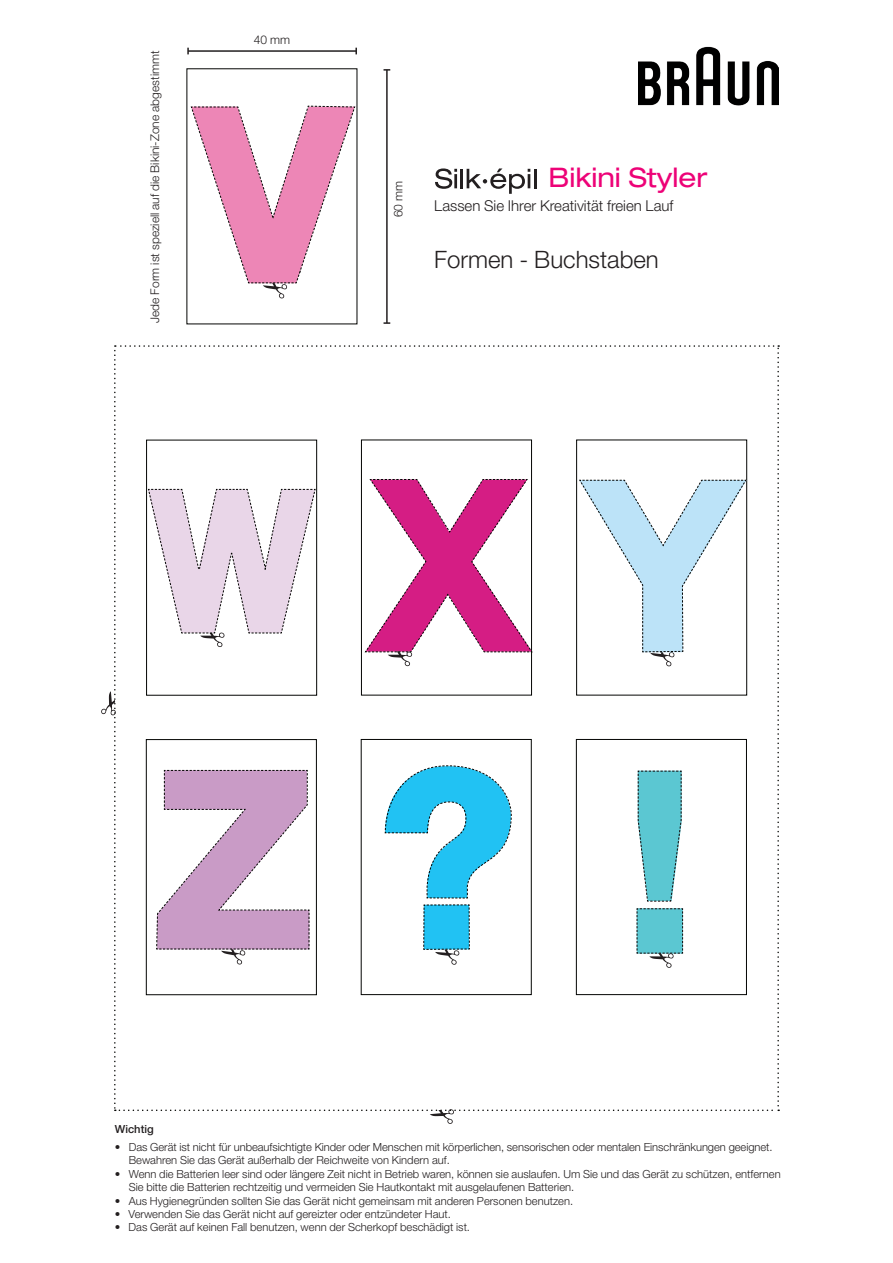
<style>
.page{position:relative;width:893px;height:1263px;background:#fff}
.page>*{position:absolute;margin:0;border:0;box-sizing:border-box;transform-origin:0 0}
.t1{font:expanded 27px "Helvetica Neue LT Pro";color:#ed0277}
.t2{font:300 24px "Helvetica Neue LT Pro";color:#231f20}
.t3{font:300 15px "Helvetica Neue LT Pro";color:#231f20}
.t4{font:300 12px "Helvetica Neue LT Pro";color:#231f20}
.t5{font:300 11.25px/13.4px "Helvetica Neue LT Pro";color:#231f20}
.t6{font:500 11.25px "Helvetica Neue LT Pro";color:#231f20}
</style>
<div class="page">
<img style="left:639px;top:46px;width:139px;height:60px">
<hr style="left:188px;top:50px;width:168px;height:2px;background:#231f20">
<svg style="left:355px;top:48px;width:2px;height:6px"></svg>
<hr style="left:386px;top:70px;width:2px;height:253px;background:#231f20">
<svg style="left:383px;top:322px;width:7px;height:2px"></svg>
<svg style="left:383px;top:69px;width:7px;height:2px"></svg>
<svg style="left:186px;top:101px;width:172px;height:197px"></svg>
<svg style="left:101px;top:345px;width:678px;height:779px"></svg>
<svg style="left:435px;top:168px;width:22px;height:21px"></svg>
<hr style="left:460px;top:169px;width:3px;height:19px;background:#231f20">
<svg style="left:467px;top:168px;width:69px;height:26px"></svg>
<p class="t4" style="left:147px;top:323px;width:274px;rotate:-90deg">Jede Form ist speziell auf die Bikini-Zone abgestimmt</p>
<p class="t4" style="left:254px;top:32px;width:38px">40 mm</p>
<p class="t4" style="left:391px;top:217px;width:38px;rotate:-90deg">60 mm</p>
<h1 class="t1" style="left:548px;top:162px;width:161px">Bikini Styler</h1>
<h3 class="t3" style="left:434px;top:196px;width:241px">Lassen Sie Ihrer Kreativität freien Lauf</h3>
<h2 class="t2" style="left:434px;top:245px;width:226px">Formen - Buchstaben</h2>
<p class="t6" style="left:115px;top:1123px;width:40px">Wichtig</p>
<p class="t5" style="left:129px;top:1140px;width:645px;text-indent:-14px">• Das Gerät ist nicht für unbeaufsichtigte Kinder oder Menschen mit körperlichen, sensorischen oder mentalen Einschränkungen geeignet.<br>Bewahren Sie das Gerät außerhalb der Reichweite von Kindern auf.</p>
<p class="t5" style="left:129px;top:1167px;width:653px;text-indent:-14px">• Wenn die Batterien leer sind oder längere Zeit nicht in Betrieb waren, können sie auslaufen. Um Sie und das Gerät zu schützen, entfernen<br>Sie bitte die Batterien rechtzeitig und vermeiden Sie Hautkontakt mit ausgelaufenen Batterien.</p>
<p class="t5" style="left:115px;top:1193px;width:460px">• Aus Hygienegründen sollten Sie das Gerät nicht gemeinsam mit anderen Personen benutzen.</p>
<p class="t5" style="left:115px;top:1207px;width:338px">• Verwenden Sie das Gerät nicht auf gereizter oder entzündeter Haut.</p>
<p class="t5" style="left:115px;top:1220px;width:357px">• Das Gerät auf keinen Fall benutzen, wenn der Scherkopf beschädigt ist.</p>
</div>
